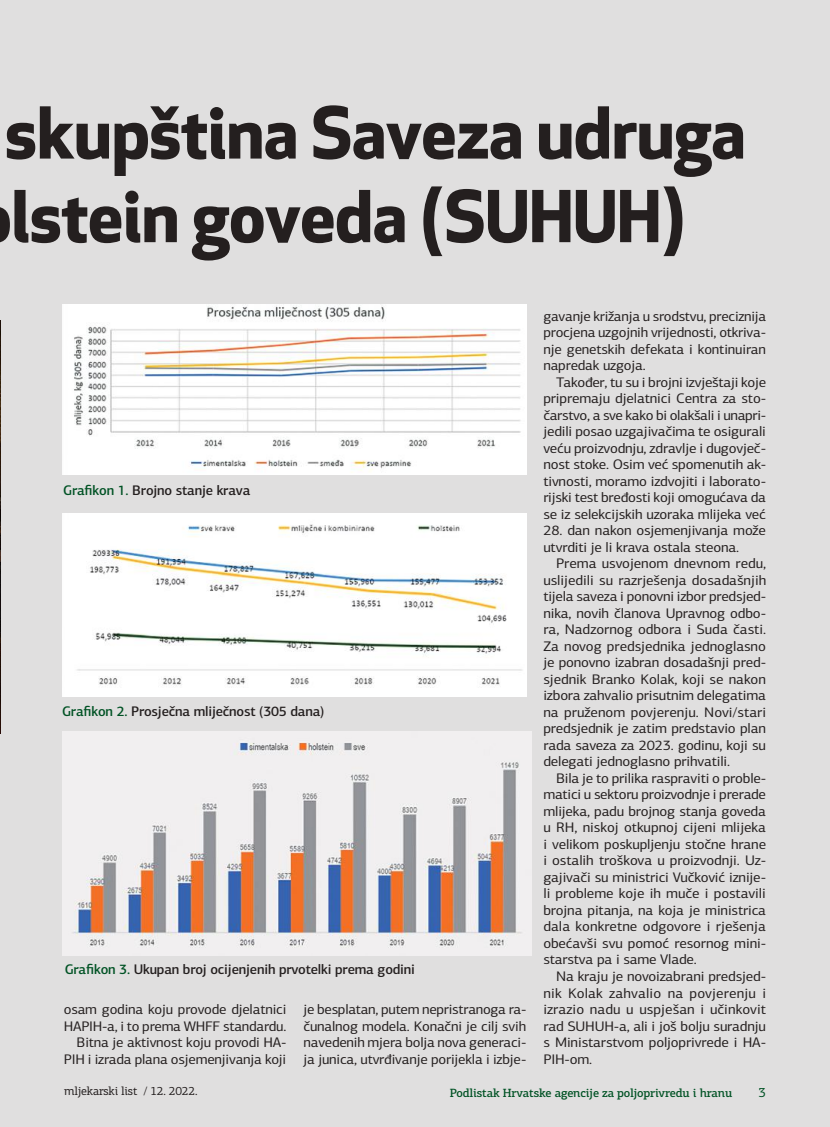
<style>
.page{position:relative;width:830px;height:1127px;background:#fff}
.page>*{position:absolute;margin:0;border:0;box-sizing:border-box;transform-origin:0 0}
.t1{font:700 69.6px/83.6px "Apex New";letter-spacing:-.01em;color:#241f1f}
.t2{font:13.95px/16.5px "PF Agora Sans Pro";letter-spacing:-.015em;color:#241f1f;text-align:justify;scale:1.06 1}
.t3{font:13.95px/16.5px "PF Agora Sans Pro";letter-spacing:-.015em;color:#241f1f;text-align:justify;scale:1.05 1}
.t4{font:500 13.95px "PF Agora Sans Pro";letter-spacing:-.015em;color:#241f1f}
.t5{font:13.5px "PF Agora Slab Pro";color:#005224}
.t6{font:500 12px "PF Agora Slab Pro";letter-spacing:-.015em;color:#005224}
.t7{font:12px "PF Agora Slab Pro";letter-spacing:-.015em;color:#241f1f}
.s1{color:#005224}
</style>
<div class="page">
<div style="left:0;top:0;width:829px;height:1127px;background:#e0dfdf"></div>
<img style="left:62px;top:304px;width:464px;height:170px">
<img style="left:62px;top:514px;width:464px;height:182px">
<img style="left:63px;top:731px;width:468px;height:225px">
<img style="left:0;top:321px;width:1px;height:412px">
<h1 class="t1" style="left:5px;top:88px;width:742px">skupština Saveza udruga lstein goveda (SUHUH)</h1>
<p class="t4" style="left:63px;top:482px;width:189px"><span class="s1">Grafikon 1.</span> Brojno stanje krava</p>
<p class="t4" style="left:62px;top:702px;width:264px"><span class="s1">Grafikon 2.</span> Prosječna mliječnost (305 dana)</p>
<p class="t4" style="left:65px;top:960px;width:352px"><span class="s1">Grafikon 3.</span> Ukupan broj ocijenjenih prvotelki prema godini</p>
<p class="t3" style="left:64px;top:1001px;width:213px;text-align:right">osam godina koju provode djelatnici HAPIH-a, i to prema WHFF standardu.<br>Bitna je aktivnost koju provodi HA-PIH i izrada plana osjemenjivanja koji</p>
<p class="t3" style="left:303px;top:1001px;width:213px">je besplatan, putem nepristranoga ra&shy;čunalnog modela. Konačni je cilj svih navedenih mjera bolja nova generaci&shy;ja junica, utvrđivanje porijekla i izbje-</p>
<p class="t3" style="left:543px;top:308px;width:214px">gavanje križanja u srodstvu, preciznija procjena uzgojnih vrijednosti, otkriva&shy;nje genetskih defekata i kontinuiran napredak uzgoja.</p>
<p class="t2" style="left:543px;top:374px;width:211px;text-indent:13px">Također, tu su i brojni izvještaji koje pripremaju djelatnici Centra za sto&shy;čarstvo, a sve kako bi olakšali i unapri&shy;jedili posao uzgajivačima te osigurali veću proizvodnju, zdravlje i dugovječ&shy;nost stoke. Osim već spomenutih ak&shy;tivnosti, moramo izdvojiti i laborato&shy;rijski test bređosti koji omogućava da se iz selekcijskih uzoraka mlijeka već</p>
<p class="t2" style="left:543px;top:522px;width:211px">28. dan nakon osjemenjivanja može utvrditi je li krava ostala steona.</p>
<p class="t2" style="left:543px;top:555px;width:212px;text-indent:13px">Prema usvojenom dnevnom redu, uslijedili su razrješenja dosadašnjih tijela saveza i ponovni izbor predsjed&shy;nika, novih članova Upravnog odbo&shy;ra, Nadzornog odbora i Suda časti.<br>Za novog predsjednika jednoglasno je ponovno izabran dosadašnji pred&shy;sjednik Branko Kolak, koji se nakon izbora zahvalio prisutnim delegatima na pruženom povjerenju. Novi/stari predsjednik je zatim predstavio plan rada saveza za 2023. godinu, koji su delegati jednoglasno prihvatili.</p>
<p class="t2" style="left:543px;top:770px;width:211px;text-indent:13px">Bila je to prilika raspraviti o proble&shy;matici u sektoru proizvodnje i prerade mlijeka, padu brojnog stanja goveda u RH, niskoj otkupnoj cijeni mlijeka i velikom poskupljenju stočne hrane i ostalih troškova u proizvodnji. Uz&shy;gajivači su ministrici Vučković iznije&shy;li probleme koje ih muče i postavili brojna pitanja, na koja je ministrica dala konkretne odgovore i rješenja obećavši svu pomoć resornog mini&shy;starstva pa i same Vlade.</p>
<p class="t2" style="left:543px;top:968px;width:211px;text-indent:13px">Na kraju je novoizabrani predsjed&shy;nik Kolak zahvalio na povjerenju i izrazio nadu u uspješan i učinkovit rad SUHUH-a, ali i još bolju suradnju s Ministarstvom poljoprivrede i HA-PIH-om.</p>
<p class="t7" style="left:64px;top:1083px;width:135px">mljekarski list / 12. 2022.</p>
<p class="t6" style="left:449px;top:1085px;width:284px">Podlistak Hrvatske agencije za poljoprivredu i hranu</p>
<p class="t5" style="left:758px;top:1083px;width:9px">3</p>
</div>
